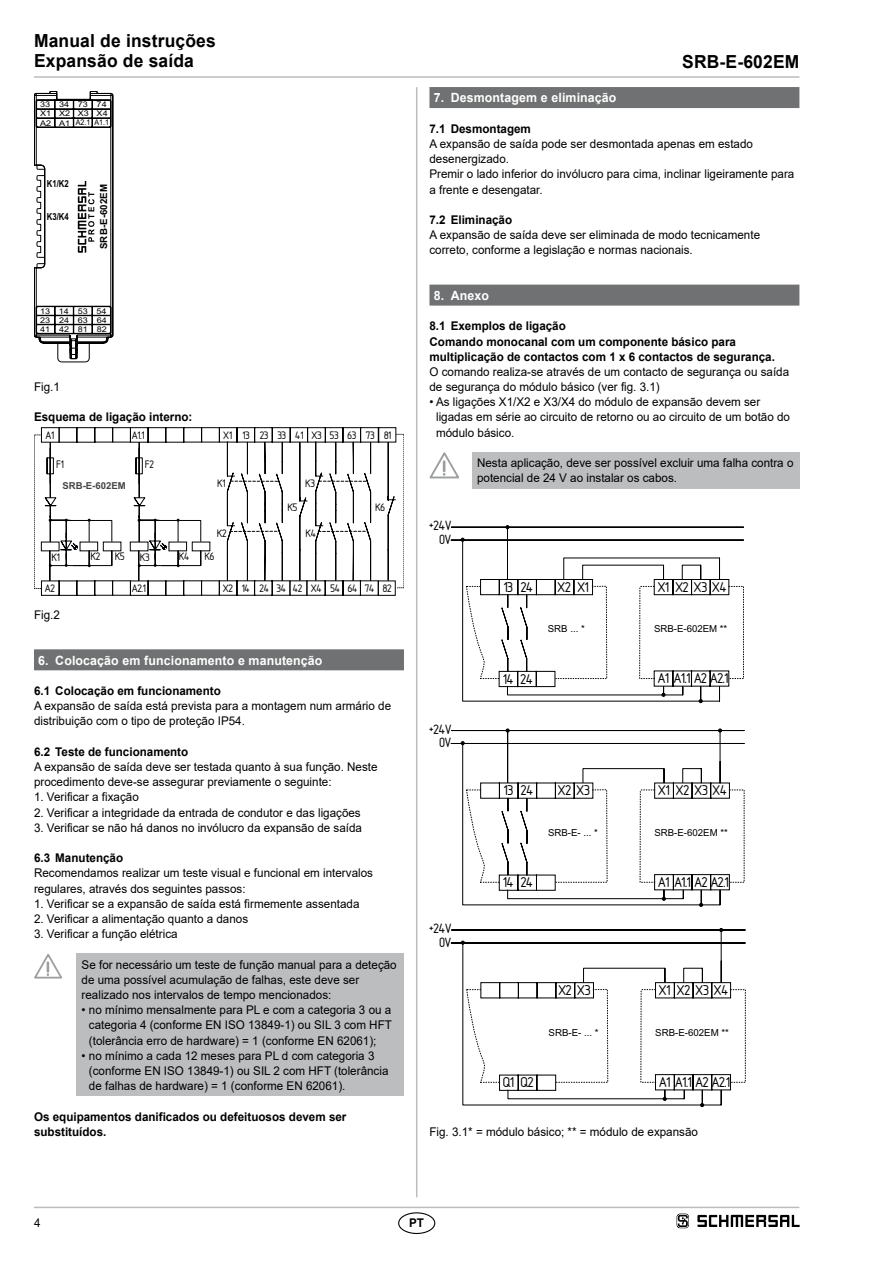
<style>
.page{position:relative;width:893px;height:1263px;background:#fff}
.page>*{position:absolute;margin:0;border:0;box-sizing:border-box;transform-origin:0 0}
.t1{font:700 18px/20.2px "Arial";letter-spacing:.01em;color:#000}
.t2{font:14.85px "Isonorm 3098";letter-spacing:-.04em;color:#000}
.t3{font:14.1px/13.5px "Isonorm 3098";letter-spacing:-.04em;color:#000;text-align:right}
.t4{font:700 12.75px "Arial";letter-spacing:.01em;color:#fff}
.t5{font:12px/15.1px "Arial";color:#000}
.t6{font:700 12px/15.1px "Arial";color:#000}
.t7{font:11.4px "Isonorm 3098";letter-spacing:-.04em;color:#010305}
.t8{font:9.75px "Arial";color:#000}
.t9{font:700 9.75px "Arial";letter-spacing:.025em;color:#000}
.t10{font:700 9.75px "Arial";color:#000;scale:.8 1}
.t11{font:9.6px "Arial";color:#000}
.t12{font:700 9.6px "Arial";color:#454547}
.t13{font:7.8px/9px "Arial";color:#000;scale:1.15 1}
</style>
<div class="page">
<hr style="left:34px;top:1207px;width:765px;height:1px;background:#bbbdbe">
<hr style="left:34px;top:76px;width:765px;height:2px;background:#bbbdbe">
<hr style="left:416px;top:87px;width:1px;height:1110px;background:#bbbdbe">
<div style="left:398px;top:1212px;width:37px;height:22px;border:1px solid #000;border-radius:50%"></div>
<div style="left:34px;top:649px;width:370px;height:21px;background:#707172"></div>
<svg style="left:34px;top:91px;width:79px;height:271px"></svg>
<svg style="left:34px;top:434px;width:370px;height:155px"></svg>
<svg style="left:41px;top:427px;width:355px;height:168px"></svg>
<div style="left:77px;top:953px;width:327px;height:143px;background:#bbbdbe"></div>
<svg style="left:34px;top:954px;width:28px;height:25px"></svg>
<div style="left:429px;top:87px;width:370px;height:21px;background:#707172"></div>
<div style="left:429px;top:285px;width:370px;height:21px;background:#707172"></div>
<div style="left:472px;top:452px;width:327px;height:36px;background:#bbbdbe"></div>
<svg style="left:429px;top:452px;width:30px;height:27px"></svg>
<svg style="left:451px;top:525px;width:293px;height:178px"></svg>
<svg style="left:451px;top:729px;width:293px;height:178px"></svg>
<svg style="left:451px;top:929px;width:294px;height:176px"></svg>
<svg style="left:461px;top:941px;width:4px;height:3px"></svg>
<svg style="left:719px;top:928px;width:4px;height:4px"></svg>
<svg style="left:640px;top:982px;width:105px;height:125px"></svg>
<svg style="left:677px;top:1213px;width:12px;height:15px"></svg>
<svg style="left:697px;top:1215px;width:102px;height:12px"></svg>
<h1 class="t1" style="left:34px;top:31px;width:183px">Manual de instruções<br>Expansão de saída</h1>
<p class="t13" style="left:40px;top:100px;width:59px">33 34 73 74</p>
<p class="t13" style="left:40px;top:109px;width:61px">X1 X2 X3 X4<br>A2 A1 A2.1 A1.1</p>
<p class="t10" style="left:47px;top:177px;width:29px">K1/K2</p>
<p class="t10" style="left:47px;top:210px;width:29px">K3/K4</p>
<p class="t9" style="left:97px;top:249px;width:67px;rotate:-90deg">SRB-E-602EM</p>
<p class="t13" style="left:40px;top:306px;width:59px;text-indent:38px">53<br>23 24 63 64</p>
<p class="t13" style="left:40px;top:306px;width:26px">13 14</p>
<p class="t13" style="left:97px;top:306px;width:10px">54</p>
<p class="t13" style="left:40px;top:325px;width:59px">41 42 81 82</p>
<p class="t5" style="left:34px;top:379px;width:27px">Fig.1</p>
<p class="t6" style="left:34px;top:410px;width:160px">Esquema de ligação interno:</p>
<p class="t7" style="left:46px;top:429px;width:10px">A1</p>
<p class="t7" style="left:224px;top:429px;width:82px">X1 13 23 33 41</p>
<p class="t7" style="left:132px;top:429px;width:14px">A1.1</p>
<p class="t7" style="left:57px;top:458px;width:9px">F1</p>
<p class="t7" style="left:146px;top:458px;width:11px">F2</p>
<p class="t7" style="left:312px;top:429px;width:82px">X3 53 63 73 81</p>
<p class="t12" style="left:63px;top:479px;width:65px">SRB-E-602EM</p>
<p class="t7" style="left:218px;top:477px;width:10px">K1</p>
<p class="t7" style="left:217px;top:527px;width:11px">K2</p>
<p class="t7" style="left:52px;top:551px;width:10px">K1</p>
<p class="t7" style="left:91px;top:550px;width:11px">K2</p>
<p class="t7" style="left:116px;top:550px;width:11px">K5</p>
<p class="t7" style="left:205px;top:550px;width:11px">K6</p>
<p class="t7" style="left:140px;top:551px;width:11px">K3</p>
<p class="t7" style="left:180px;top:550px;width:12px">K4</p>
<p class="t7" style="left:306px;top:477px;width:11px">K3</p>
<p class="t7" style="left:288px;top:502px;width:11px">K5</p>
<p class="t7" style="left:376px;top:502px;width:11px">K6</p>
<p class="t7" style="left:306px;top:527px;width:12px">K4</p>
<p class="t7" style="left:45px;top:583px;width:12px">A2</p>
<p class="t7" style="left:223px;top:582px;width:81px">X2 14 24 34 42</p>
<p class="t7" style="left:132px;top:583px;width:16px">A2.1</p>
<p class="t7" style="left:311px;top:582px;width:83px">X4 54 64 74 82</p>
<p class="t5" style="left:34px;top:607px;width:27px">Fig.2</p>
<p class="t4" style="left:38px;top:651px;width:286px">6. Colocação em funcionamento e manutenção</p>
<p class="t6" style="left:34px;top:683px;width:188px">6.1 Colocação em funcionamento</p>
<p class="t5" style="left:34px;top:698px;width:359px">A expansão de saída está prevista para a montagem num armário de distribuição com o tipo de proteção IP54.</p>
<p class="t6" style="left:34px;top:744px;width:156px">6.2 Teste de funcionamento</p>
<p class="t5" style="left:34px;top:759px;width:345px">A expansão de saída deve ser testada quanto à sua função. Neste procedimento deve-se assegurar previamente o seguinte:</p>
<p class="t5" style="left:34px;top:789px;width:106px">1. Verificar a fixação</p>
<p class="t5" style="left:34px;top:805px;width:328px">2. Verificar a integridade da entrada de condutor e das ligações</p>
<p class="t5" style="left:34px;top:820px;width:330px">3. Verificar se não há danos no invólucro da expansão de saída</p>
<p class="t6" style="left:34px;top:850px;width:91px">6.3 Manutenção</p>
<p class="t5" style="left:34px;top:865px;width:340px">Recomendamos realizar um teste visual e funcional em intervalos regulares, através dos seguintes passos:</p>
<p class="t5" style="left:34px;top:896px;width:327px">1. Verificar se a expansão de saída está firmemente assentada</p>
<p class="t5" style="left:34px;top:911px;width:216px">2. Verificar a alimentação quanto a danos</p>
<p class="t5" style="left:34px;top:926px;width:145px">3. Verificar a função elétrica</p>
<p class="t5" style="left:82px;top:957px;width:317px">Se for necessário um teste de função manual para a deteção de uma possível acumulação de falhas, este deve ser realizado nos intervalos de tempo mencionados:</p>
<p class="t5" style="left:89px;top:1002px;width:304px;text-align:justify;text-indent:-7px">• no mínimo mensalmente para PL e com a categoria 3 ou a categoria 4 (conforme EN ISO 13849-1) ou SIL 3 com HFT (tolerância erro de hardware) = 1 (conforme EN 62061);</p>
<p class="t5" style="left:89px;top:1048px;width:301px;text-indent:-7px">• no mínimo a cada 12 meses para PL d com categoria 3 (conforme EN ISO 13849-1) ou SIL 2 com HFT (tolerância de falhas de hardware) = 1 (conforme EN 62061).</p>
<p class="t6" style="left:34px;top:1109px;width:314px">Os equipamentos danificados ou defeituosos devem ser substituídos.</p>
<h1 class="t1" style="left:682px;top:52px;width:119px">SRB-E-602EM</h1>
<p class="t4" style="left:434px;top:89px;width:184px">7. Desmontagem e eliminação</p>
<p class="t6" style="left:429px;top:121px;width:103px">7.1 Desmontagem</p>
<p class="t5" style="left:429px;top:136px;width:366px">A expansão de saída pode ser desmontada apenas em estado desenergizado.<br>Premir o lado inferior do invólucro para cima, inclinar ligeiramente para a frente e desengatar.</p>
<p class="t6" style="left:429px;top:212px;width:84px">7.2 Eliminação</p>
<p class="t5" style="left:429px;top:227px;width:332px">A expansão de saída deve ser eliminada de modo tecnicamente correto, conforme a legislação e normas nacionais.</p>
<p class="t4" style="left:434px;top:286px;width:57px">8. Anexo</p>
<p class="t6" style="left:429px;top:319px;width:347px">8.1 Exemplos de ligação<br>Comando monocanal com um componente básico para multiplicação de contactos com 1 x 6 contactos de segurança.</p>
<p class="t5" style="left:429px;top:364px;width:361px">O comando realiza-se através de um contacto de segurança ou saída de segurança do módulo básico (ver fig. 3.1)</p>
<p class="t5" style="left:436px;top:394px;width:355px;text-indent:-7px">• As ligações X1/X2 e X3/X4 do módulo de expansão devem ser ligadas em série ao circuito de retorno ou ao circuito de um botão do módulo básico.</p>
<p class="t5" style="left:477px;top:455px;width:318px">Nesta aplicação, deve ser possível excluir uma falha contra o potencial de 24 V ao instalar os cabos.</p>
<p class="t3" style="left:429px;top:519px;width:24px">+24V<br>0V</p>
<p class="t3" style="left:429px;top:722px;width:24px">+24V<br>0V</p>
<p class="t3" style="left:429px;top:922px;width:24px">+24V<br>0V</p>
<p class="t2" style="left:504px;top:579px;width:31px">13 24</p>
<p class="t2" style="left:558px;top:579px;width:33px">X2 X1</p>
<p class="t2" style="left:658px;top:579px;width:71px">X1 X2 X3 X4</p>
<p class="t11" style="left:548px;top:622px;width:38px">SRB ... *</p>
<p class="t11" style="left:654px;top:622px;width:75px">SRB-E-602EM **</p>
<p class="t2" style="left:503px;top:671px;width:12px">14</p>
<p class="t2" style="left:658px;top:671px;width:72px">A1 A1.1 A2 A2.1</p>
<p class="t2" style="left:521px;top:671px;width:14px">24</p>
<p class="t2" style="left:504px;top:783px;width:31px">13 24</p>
<p class="t2" style="left:558px;top:783px;width:34px">X2 X3</p>
<p class="t2" style="left:658px;top:783px;width:71px">X1 X2 X3 X4</p>
<p class="t11" style="left:548px;top:826px;width:51px">SRB-E- ... *</p>
<p class="t11" style="left:654px;top:826px;width:75px">SRB-E-602EM **</p>
<p class="t2" style="left:503px;top:875px;width:12px">14</p>
<p class="t2" style="left:658px;top:874px;width:72px">A1 A1.1 A2 A2.1</p>
<p class="t2" style="left:521px;top:875px;width:14px">24</p>
<p class="t2" style="left:559px;top:982px;width:34px">X2 X3</p>
<p class="t2" style="left:659px;top:982px;width:71px">X1 X2 X3 X4</p>
<p class="t8" style="left:549px;top:1026px;width:52px">SRB-E- ... *</p>
<p class="t8" style="left:655px;top:1026px;width:75px">SRB-E-602EM **</p>
<p class="t2" style="left:504px;top:1075px;width:32px">Q1 Q2</p>
<p class="t2" style="left:659px;top:1074px;width:73px">A1 A1.1 A2 A2.1</p>
<p class="t5" style="left:429px;top:1124px;width:270px">Fig. 3.1* = módulo básico; ** = módulo de expansão</p>
<p class="t5" style="left:34px;top:1215px;width:8px">4</p>
<p class="t6" style="left:409px;top:1215px;width:16px">PT</p>
</div>
